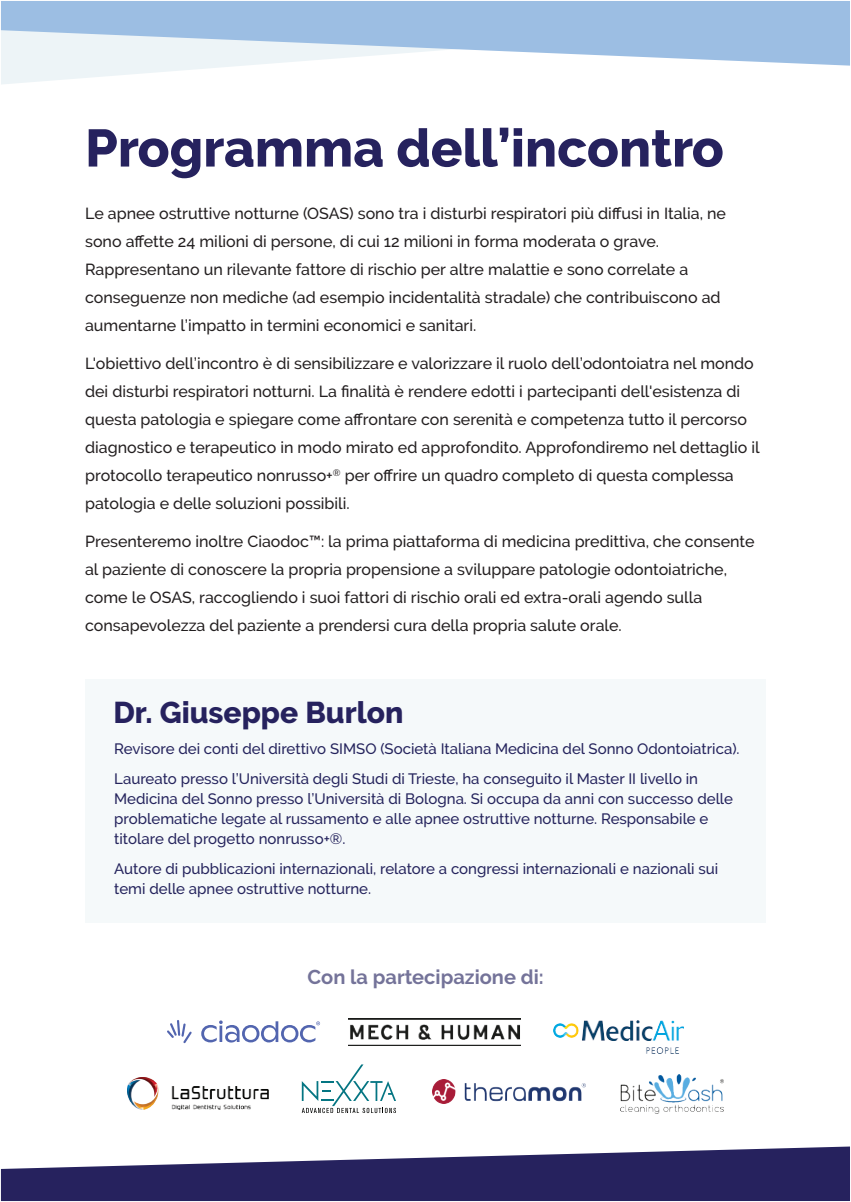
<style>
.page{position:relative;width:851px;height:1202px;background:#fff}
.page>*{position:absolute;margin:0;border:0;box-sizing:border-box;transform-origin:0 0}
.t1{font:800 52.6px "Raleway";color:#26225e}
.t2{font:800 30px "Raleway";color:#26225e}
.t3{font:700 20px "Raleway";color:#747399}
.t4{font:500 16px/28px "Raleway";color:#231f20}
.t5{font:500 15px/20px "Raleway";color:#25245d}
</style>
<div class="page">
<svg style="left:1px;top:66px;width:232px;height:18px"></svg>
<svg style="left:1px;top:1146px;width:848px;height:55px;fill:#26225e"></svg>
<svg style="left:1px;top:1px;width:848px;height:65px;background:#b4cee9"></svg>
<div style="left:85px;top:680px;width:680px;height:243px;background:#f5f9fa"></div>
<svg style="left:302px;top:1064px;width:94px;height:49px"></svg>
<img style="left:127px;top:1077px;width:141px;height:32px">
<img style="left:432px;top:1080px;width:153px;height:23px">
<img style="left:620px;top:1074px;width:103px;height:39px">
<svg style="left:167px;top:1020px;width:25px;height:23px"></svg>
<svg style="left:201px;top:1020px;width:119px;height:22px"></svg>
<img style="left:553px;top:1021px;width:130px;height:32px">
<img style="left:348px;top:1018px;width:172px;height:28px">
<h1 class="t1" style="left:85px;top:118px;width:640px">Programma dell’incontro</h1>
<p class="t4" style="left:85px;top:199px;width:642px">Le apnee ostruttive notturne (OSAS) sono tra i disturbi respiratori più diffusi in Italia, ne sono affette 24 milioni di persone, di cui 12 milioni in forma moderata o grave.<br>Rappresentano un rilevante fattore di rischio per altre malattie e sono correlate a conseguenze non mediche (ad esempio incidentalità stradale) che contribuiscono ad aumentarne l’impatto in termini economici e sanitari.</p>
<p class="t4" style="left:85px;top:349px;width:676px">L'obiettivo dell’incontro è di sensibilizzare e valorizzare il ruolo dell’odontoiatra nel mondo dei disturbi respiratori notturni. La finalità è rendere edotti i partecipanti dell'esistenza di questa patologia e spiegare come affrontare con serenità e competenza tutto il percorso diagnostico e terapeutico in modo mirato ed approfondito. Approfondiremo nel dettaglio il protocollo terapeutico nonrusso+<sup>®</sup> per offrire un quadro completo di questa complessa patologia e delle soluzioni possibili.</p>
<p class="t4" style="left:85px;top:527px;width:670px">Presenteremo inoltre Ciaodoc™: la prima piattaforma di medicina predittiva, che consente al paziente di conoscere la propria propensione a sviluppare patologie odontoiatriche, come le OSAS, raccogliendo i suoi fattori di rischio orali ed extra-orali agendo sulla consapevolezza del paziente a prendersi cura della propria salute orale.</p>
<h2 class="t2" style="left:113px;top:695px;width:291px">Dr. Giuseppe Burlon</h2>
<p class="t5" style="left:114px;top:734px;width:626px;line-height:30px">Revisore dei conti del direttivo SIMSO (Società Italiana Medicina del Sonno Odontoiatrica).<br>Laureato presso l’Università degli Studi di Trieste, ha conseguito il Master II livello in</p>
<p class="t5" style="left:114px;top:789px;width:620px">Medicina del Sonno presso l’Università di Bologna. Si occupa da anni con successo delle problematiche legate al russamento e alle apnee ostruttive notturne. Responsabile e titolare del progetto nonrusso+®.</p>
<p class="t5" style="left:114px;top:859px;width:605px">Autore di pubblicazioni internazionali, relatore a congressi internazionali e nazionali sui temi delle apnee ostruttive notturne.</p>
<p class="t3" style="left:307px;top:966px;width:238px">Con la partecipazione di:</p>
</div>
